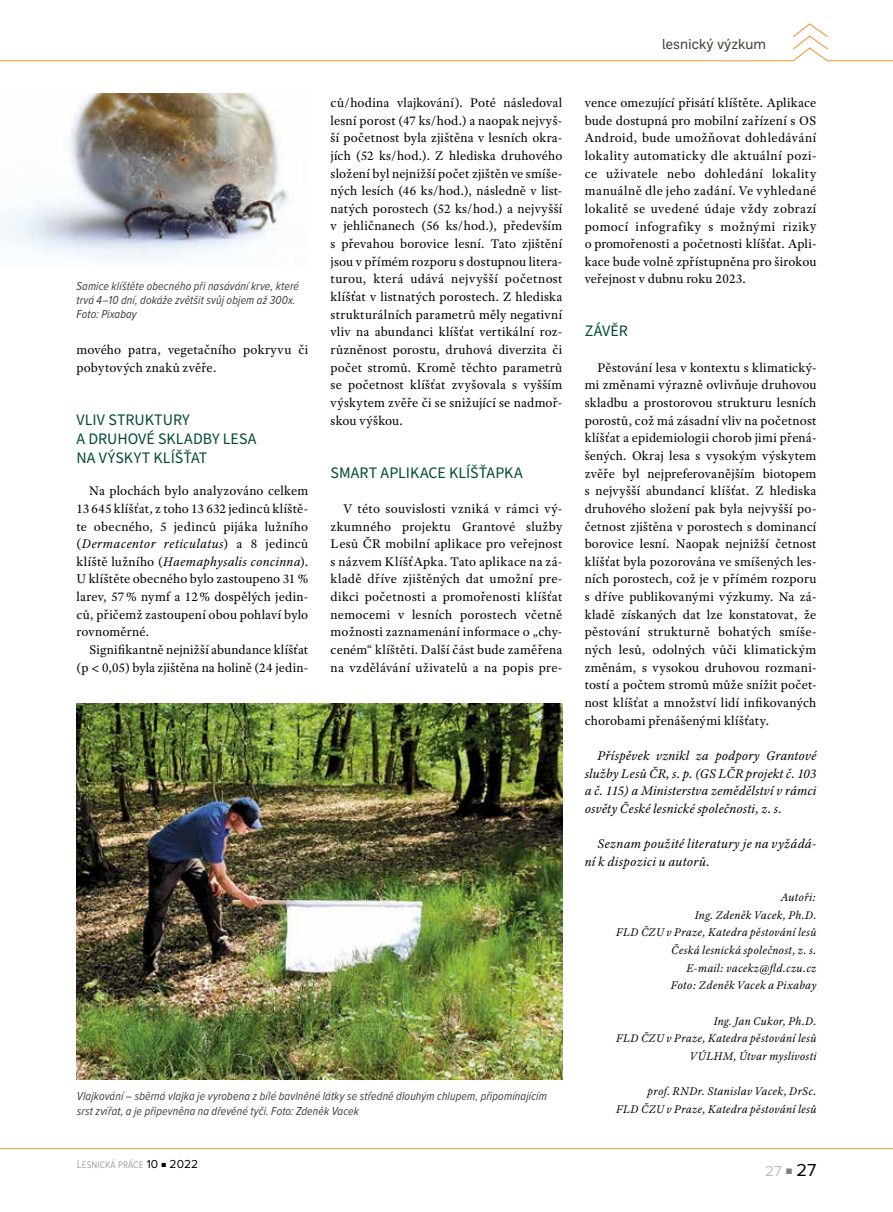
<style>
.page{position:relative;width:893px;height:1212px;background:#fff}
.page>*{position:absolute;margin:0;border:0;box-sizing:border-box;transform-origin:0 0}
.t1{font:16.05px/19.2px "Source Sans Pro";color:#004a34}
.t2{font:15px "Proxima Nova";color:#bebdbc}
.t3{font:13.95px "Ballinger";color:#413c38}
.t4{font:13.35px/17.7px "Adobe Text Pro";letter-spacing:.015em;color:#000;text-align:justify}
.t5{font:italic 13.35px/17.7px "Adobe Text Pro";letter-spacing:.015em;color:#000;text-align:justify}
.t6{font:italic 12px/14.4px "Proxima Nova Cond";letter-spacing:.01em;color:#413c38}
.t7{font:300 12px "Proxima Nova Cond";color:#949290}
.t8{font:italic 11.85px/17.7px "Adobe Text Pro";letter-spacing:.025em;color:#000;text-align:right}
.s1{font-style:italic}
.s2{font-family:"Proxima Nova";font-weight:400;color:#000}
.s3{font-family:"Times New Roman";font-weight:400;font-size:9px;color:#000}
.s4{font-family:"Times New Roman";font-size:12px;color:#7f7c7a}
.s5{font-size:18px;color:#000}
</style>
<div class="page">
<hr style="left:0;top:1148px;width:893px;height:1px;background:#f4a147">
<hr style="left:0;top:60px;width:793px;height:1px;background:#f1922b">
<hr style="left:828px;top:60px;width:65px;height:1px;background:#f1922b">
<svg style="left:792px;top:23px;width:36px;height:39px"></svg>
<img style="left:0;top:94px;width:289px;height:166px">
<img style="left:77px;top:704px;width:485px;height:375px">
<p class="t6" style="left:77px;top:278px;width:224px">Samice klíštěte obecného při nasávání krve, které trvá 4–10 dní, dokáže zvětšit svůj objem až 300x.<br>Foto: Pixabay</p>
<p class="t4" style="left:77px;top:341px;width:233px">mového patra, vegetačního pokryvu či pobytových znaků zvěře.</p>
<p class="t1" style="left:77px;top:410px;width:181px">VLIV STRUKTURY<br>A DRUHOVÉ SKLADBY LESA<br>NA VÝSKYT KLÍŠŤAT</p>
<p class="t4" style="left:77px;top:482px;width:233px;text-indent:13px">Na plochách bylo analyzováno celkem 13 645 klíšťat, z toho 13 632 jedinců klíště&shy;te obecného, 5 jedinců pijáka lužního (<span class="s1">Dermacentor reticulatus</span>) a 8 jedinců klíště lužního (<span class="s1">Haemaphysalis concinna</span>).<br>U klíštěte obecného bylo zastoupeno 31 % larev, 57% nymf a 12% dospělých jedin&shy;ců, přičemž zastoupení obou pohlaví bylo rovnoměrné.</p>
<p class="t4" style="left:77px;top:641px;width:233px;text-align:right">Signifikantně nejnižší abundance klíšťat (p &lt; 0,05) byla zjištěna na holině (24 jedin-</p>
<p class="t4" style="left:331px;top:94px;width:233px">ců/hodina vlajkování). Poté následoval lesní porost (47 ks/hod.) a naopak nejvyš&shy;ší početnost byla zjištěna v lesních okra&shy;jích (52 ks/hod.). Z hlediska druhového složení byl nejnižší počet zjištěn ve smíše&shy;ných lesích (46 ks/hod.), následně v list&shy;natých porostech (52 ks/hod.) a nejvyšší v jehličnanech (56 ks/hod.), především s převahou borovice lesní. Tato zjištění jsou v přímém rozporu s dostupnou litera&shy;turou, která udává nejvyšší početnost klíšťat v listnatých porostech. Z hlediska strukturálních parametrů měly negativní vliv na abundanci klíšťat vertikální roz&shy;různěnost porostu, druhová diverzita či počet stromů. Kromě těchto parametrů se početnost klíšťat zvyšovala s vyšším výskytem zvěře či se snižující se nadmoř&shy;skou výškou.</p>
<p class="t1" style="left:331px;top:463px;width:194px">SMART APLIKACE KLÍŠŤAPKA</p>
<p class="t4" style="left:331px;top:499px;width:233px;text-indent:13px">V této souvislosti vzniká v rámci vý&shy;zkumného projektu Grantové služby Lesů ČR mobilní aplikace pro veřejnost s názvem KlíšťApka. Tato aplikace na zá&shy;kladě dříve zjištěných dat umožní pre&shy;dikci početnosti a promořenosti klíšťat nemocemi v lesních porostech včetně možnosti zaznamenání informace o „chy&shy;ceném“ klíštěti. Další část bude zaměřena na vzdělávání uživatelů a na popis pre-</p>
<p class="t6" style="left:77px;top:1088px;width:472px">Vlajkování – sběrná vlajka je vyrobena z bílé bavlněné látky se středně dlouhým chlupem, připomínajícím srst zvířat, a je připevněna na dřevěné tyči. Foto: Zdeněk Vacek</p>
<p class="t7" style="left:77px;top:1155px;width:123px">Lesnická práce <span class="s2">10</span> <span class="s3">■</span> <span class="s2">2022</span></p>
<p class="t3" style="left:662px;top:35px;width:105px">lesnický výzkum</p>
<p class="t4" style="left:585px;top:94px;width:233px">vence omezující přisátí klíštěte. Aplikace bude dostupná pro mobilní zařízení s OS Android, bude umožňovat dohledávání lokality automaticky dle aktuální pozi&shy;ce uživatele nebo dohledání lokality manuálně dle jeho zadání. Ve vyhledané lokalitě se uvedené údaje vždy zobrazí pomocí infografiky s možnými riziky o promořenosti a početnosti klíšťat. Apli&shy;kace bude volně zpřístupněna pro širokou veřejnost v dubnu roku 2023.</p>
<p class="t1" style="left:585px;top:322px;width:45px">ZÁVĚR</p>
<p class="t4" style="left:585px;top:358px;width:233px;text-indent:13px">Pěstování lesa v kontextu s klimatický&shy;mi změnami výrazně ovlivňuje druhovou skladbu a prostorovou strukturu lesních porostů, což má zásadní vliv na početnost klíšťat a epidemiologii chorob jimi přená&shy;šených. Okraj lesa s vysokým výskytem zvěře byl nejpreferovanějším biotopem s nejvyšší abundancí klíšťat. Z hlediska druhového složení pak byla nejvyšší po&shy;četnost zjištěna v porostech s dominancí borovice lesní. Naopak nejnižší četnost klíšťat byla pozorována ve smíšených les&shy;ních porostech, což je v přímém rozporu s dříve publikovanými výzkumy. Na zá&shy;kladě získaných dat lze konstatovat, že pěstování strukturně bohatých smíše&shy;ných lesů, odolných vůči klimatickým změnám, s vysokou druhovou rozmani&shy;tostí a počtem stromů může snížit počet&shy;nost klíšťat a množství lidí infikovaných chorobami přenášenými klíšťaty.</p>
<p class="t5" style="left:585px;top:747px;width:233px;text-indent:13px">Příspěvek vznikl za podpory Grantové služby Lesů ČR, s. p. (GS LČR projekt č. 103 a č. 115) a Ministerstva zemědělství v rámci osvěty České lesnické společnosti, z. s.</p>
<p class="t5" style="left:585px;top:835px;width:233px;text-indent:13px">Seznam použité literatury je na vyžádá&shy;ní k dispozici u autorů.</p>
<p class="t8" style="left:616px;top:888px;width:202px">Autoři:<br>Ing. Zdeněk Vacek, Ph.D.<br>FLD ČZU v Praze, Katedra pěstování lesů<br>Česká lesnická společnost, z. s.<br>E-mail: vacekz@fld.czu.cz<br>Foto: Zdeněk Vacek a Pixabay</p>
<p class="t8" style="left:616px;top:1012px;width:202px">Ing. Jan Cukor, Ph.D.<br>FLD ČZU v Praze, Katedra pěstování lesů<br>VÚLHM, Útvar myslivosti</p>
<p class="t8" style="left:616px;top:1082px;width:202px">prof. RNDr. Stanislav Vacek, DrSc.<br>FLD ČZU v Praze, Katedra pěstování lesů</p>
<p class="t2" style="left:765px;top:1160px;width:53px">27 <span class="s4">■</span> <span class="s5">27</span></p>
</div>
